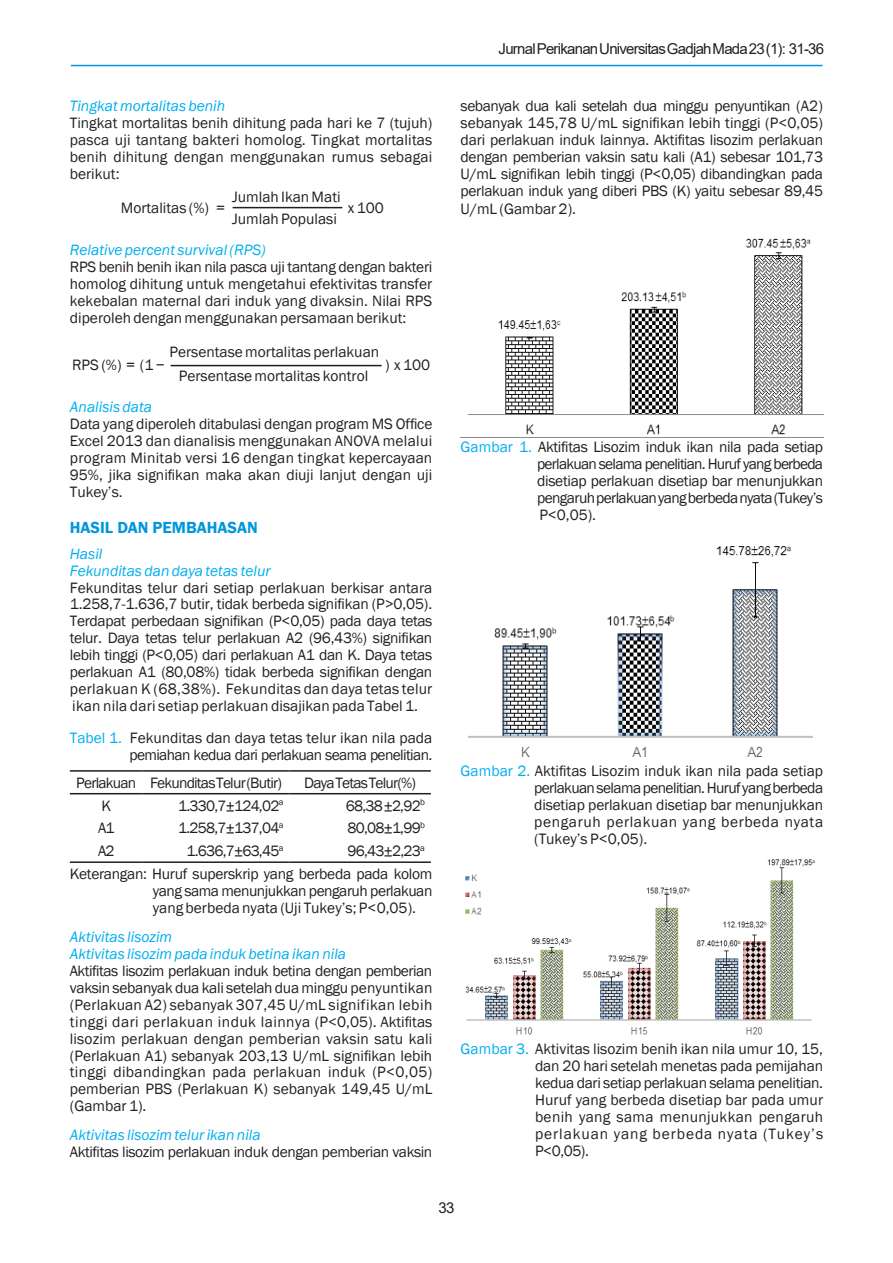
<style>
.page{position:relative;width:893px;height:1263px;background:#fff}
.page>*{position:absolute;margin:0;border:0;box-sizing:border-box;transform-origin:0 0}
.Isi{font:600 16.5px "Franklin Gothic";color:#0097db}
.Isi-2{font:15.45px/17px "Franklin Gothic";color:#231f20;text-align:justify}
.Isi-3{font:15.45px/17px "Franklin Gothic";letter-spacing:-.02em;color:#231f20}
.Isi-4{font:italic 15.45px/17px "Franklin Gothic";color:#00aeef}
.Isi-5{font:15.45px/17px "Franklin Gothic";letter-spacing:-.025em;color:#231f20}
.Isi-6{font:15.45px "Franklin Gothic";letter-spacing:-.05em;color:#231f20}
.Isi-7{font:15.45px "Franklin Gothic";letter-spacing:-.03em;color:#231f20}
.Isi-8{font:15px "Arial";letter-spacing:-.05em;color:#231f20}
.Isi-9{font:9px "Franklin Gothic";color:#231f20}
.s1{font-style:italic;color:#00aeef}
.s2{color:#00aeef}
</style>
<div class="page">
<img style="left:467px;top:238px;width:356px;height:197px">
<img style="left:468px;top:546px;width:345px;height:211px">
<hr style="left:70px;top:861px;width:73px;height:2px;background:#231f20">
<hr style="left:143px;top:861px;width:146px;height:2px;background:#231f20">
<hr style="left:289px;top:861px;width:142px;height:2px;background:#231f20">
<hr style="left:70px;top:770px;width:73px;height:2px;background:#231f20">
<hr style="left:143px;top:770px;width:146px;height:2px;background:#231f20">
<hr style="left:289px;top:770px;width:142px;height:2px;background:#231f20">
<hr style="left:70px;top:793px;width:73px;height:1px;background:#231f20">
<hr style="left:143px;top:793px;width:146px;height:1px;background:#231f20">
<hr style="left:289px;top:793px;width:142px;height:1px;background:#231f20">
<hr style="left:233px;top:207px;width:109px;height:1px;background:#231f20">
<hr style="left:171px;top:365px;width:211px;height:1px;background:#231f20">
<img style="left:465px;top:858px;width:350px;height:177px">
<hr style="left:71px;top:65px;width:751px;height:1px;background:#0097db">
<p class="Isi-4" style="left:70px;top:98px;width:157px">Tingkat mortalitas benih</p>
<p class="Isi-2" style="left:70px;top:115px;width:364px">Tingkat mortalitas benih dihitung pada hari ke 7 (tujuh) pasca uji tantang bakteri homolog. Tingkat mortalitas benih dihitung dengan menggunakan rumus sebagai berikut:</p>
<p class="Isi-2" style="left:232px;top:188px;width:110px">Jumlah Ikan Mati</p>
<p class="Isi-2" style="left:121px;top:199px;width:106px">Mortalitas (%) =</p>
<p class="Isi-2" style="left:348px;top:199px;width:38px">x 100</p>
<p class="Isi-2" style="left:232px;top:210px;width:106px">Jumlah Populasi</p>
<p class="Isi-4" style="left:70px;top:242px;width:197px">Relative percent survival (RPS)</p>
<p class="Isi-2" style="left:70px;top:259px;width:364px">RPS benih benih ikan nila pasca uji tantang dengan bakteri homolog dihitung untuk mengetahui efektivitas transfer kekebalan maternal dari induk yang divaksin. Nilai RPS diperoleh dengan menggunakan persamaan berikut:</p>
<p class="Isi-2" style="left:169px;top:344px;width:211px">Persentase mortalitas perlakuan</p>
<p class="Isi-2" style="left:72px;top:357px;width:94px">RPS (%) = (1 −</p>
<p class="Isi-2" style="left:385px;top:357px;width:47px">) x 100</p>
<p class="Isi-2" style="left:179px;top:368px;width:191px">Persentase mortalitas kontrol</p>
<p class="Isi-2" style="left:70px;top:399px;width:364px;text-align:left"><span class="s1">Analisis data<br></span>Data yang diperoleh ditabulasi dengan program MS Office Excel 2013 dan dianalisis menggunakan ANOVA melalui program Minitab versi 16 dengan tingkat kepercayaan 95%, jika signifikan maka akan diuji lanjut dengan uji</p>
<p class="Isi-2" style="left:70px;top:484px;width:54px">Tukey’s.</p>
<p class="Isi" style="left:70px;top:517px;width:189px">HASIL DAN PEMBAHASAN</p>
<p class="Isi-4" style="left:70px;top:545px;width:202px">Hasil<br>Fekunditas dan daya tetas telur</p>
<p class="Isi-2" style="left:70px;top:579px;width:364px">Fekunditas telur dari setiap perlakuan berkisar antara</p>
<p class="Isi-3" style="left:70px;top:596px;width:364px">1.258,7-1.636,7 butir, tidak berbeda signifikan (P&gt;0,05).<br>Terdapat perbedaan signifikan (P&lt;0,05) pada daya tetas</p>
<p class="Isi-2" style="left:70px;top:630px;width:364px">telur. Daya tetas telur perlakuan A2 (96,43%) signifikan lebih tinggi (P&lt;0,05) dari perlakuan A1 dan K. Daya tetas perlakuan A1 (80,08%) tidak berbeda signifikan dengan perlakuan K (68,38%). Fekunditas dan daya tetas telur ikan nila dari setiap perlakuan disajikan pada Tabel 1.</p>
<p class="Isi-3" style="left:70px;top:729px;width:364px;text-align:right"><span class="s2">Tabel 1.</span> Fekunditas dan daya tetas telur ikan nila pada pemiahan kedua dari perlakuan seama penelitian.</p>
<p class="Isi-6" style="left:76px;top:773px;width:207px">Perlakuan Fekunditas Telur (Butir)</p>
<p class="Isi-6" style="left:304px;top:773px;width:113px">Daya Tetas Telur(%)</p>
<p class="Isi-2" style="left:101px;top:797px;width:11px">K</p>
<p class="Isi-2" style="left:178px;top:797px;width:107px">1.330,7±124,02<sup>a</sup></p>
<p class="Isi-2" style="left:346px;top:797px;width:80px">68,38 ±2,92<sup>b</sup></p>
<p class="Isi-2" style="left:98px;top:820px;width:18px">A1</p>
<p class="Isi-2" style="left:178px;top:820px;width:107px">1.258,7±137,04<sup>a</sup></p>
<p class="Isi-2" style="left:347px;top:820px;width:75px">80,08±1,99</p>
<p class="Isi-9" style="left:420px;top:820px;width:6px">b</p>
<p class="Isi-2" style="left:98px;top:843px;width:18px">A2</p>
<p class="Isi-2" style="left:187px;top:843px;width:98px">1.636,7±63,45<sup>a</sup></p>
<p class="Isi-3" style="left:70px;top:840px;width:364px;line-height:23.2px;text-indent:278px">96,43±2,23<sup>a<br></sup>Keterangan: Huruf superskrip yang berbeda pada kolom</p>
<p class="Isi-7" style="left:153px;top:882px;width:281px">yang sama menunjukkan pengaruh perlakuan</p>
<p class="Isi-2" style="left:153px;top:900px;width:265px">yang berbeda nyata (Uji Tukey’s; P&lt;0,05).</p>
<p class="Isi-4" style="left:70px;top:928px;width:104px">Aktivitas lisozim</p>
<p class="Isi-2" style="left:70px;top:945px;width:364px;text-align:left"><span class="s1">Aktivitas lisozim pada induk betina ikan nila<br></span>Aktifitas lisozim perlakuan induk betina dengan pemberian vaksin sebanyak dua kali setelah dua minggu penyuntikan (Perlakuan A2) sebanyak 307,45 U/mL signifikan lebih tinggi dari perlakuan induk lainnya (P&lt;0,05). Aktifitas lisozim perlakuan dengan pemberian vaksin satu kali (Perlakuan A1) sebanyak 203,13 U/mL signifikan lebih tinggi dibandingkan pada perlakuan induk (P&lt;0,05) pemberian PBS (Perlakuan K) sebanyak 149,45 U/mL (Gambar 1).</p>
<p class="Isi-5" style="left:70px;top:1126px;width:364px"><span class="s1">Aktivitas lisozim telur ikan nila<br></span>Aktifitas lisozim perlakuan induk dengan pemberian vaksin</p>
<p class="Isi-8" style="left:499px;top:39px;width:327px">Jurnal Perikanan Universitas Gadjah Mada 23 (1): 31-36</p>
<p class="Isi-2" style="left:461px;top:98px;width:364px">sebanyak dua kali setelah dua minggu penyuntikan (A2) sebanyak 145,78 U/mL signifikan lebih tinggi (P&lt;0,05) dari perlakuan induk lainnya. Aktifitas lisozim perlakuan dengan pemberian vaksin satu kali (A1) sebesar 101,73<br>U/mL signifikan lebih tinggi (P&lt;0,05) dibandingkan pada perlakuan induk yang diberi PBS (K) yaitu sebesar 89,45<br>U/mL (Gambar 2).</p>
<p class="Isi-2" style="left:537px;top:439px;width:287px;text-indent:-77px"><span class="s2">Gambar 1.</span> Aktifitas Lisozim induk ikan nila pada setiap perlakuan selama penelitian. Huruf yang berbeda disetiap perlakuan disetiap bar menunjukkan pengaruh perlakuan yang berbeda nyata (Tukey’s P&lt;0,05).</p>
<p class="Isi-2" style="left:534px;top:763px;width:290px;text-indent:-74px"><span class="s2">Gambar 2.</span> Aktifitas Lisozim induk ikan nila pada setiap perlakuan selama penelitian. Huruf yang berbeda disetiap perlakuan disetiap bar menunjukkan pengaruh perlakuan yang berbeda nyata (Tukey’s P&lt;0,05).</p>
<p class="Isi-2" style="left:535px;top:1041px;width:290px;text-indent:-74px"><span class="s2">Gambar 3.</span> Aktivitas lisozim benih ikan nila umur 10, 15, dan 20 hari setelah menetas pada pemijahan kedua dari setiap perlakuan selama penelitian.<br>Huruf yang berbeda disetiap bar pada umur benih yang sama menunjukkan pengaruh perlakuan yang berbeda nyata (Tukey’s P&lt;0,05).</p>
<p class="Isi-8" style="left:438px;top:1198px;width:17px">33</p>
</div>
